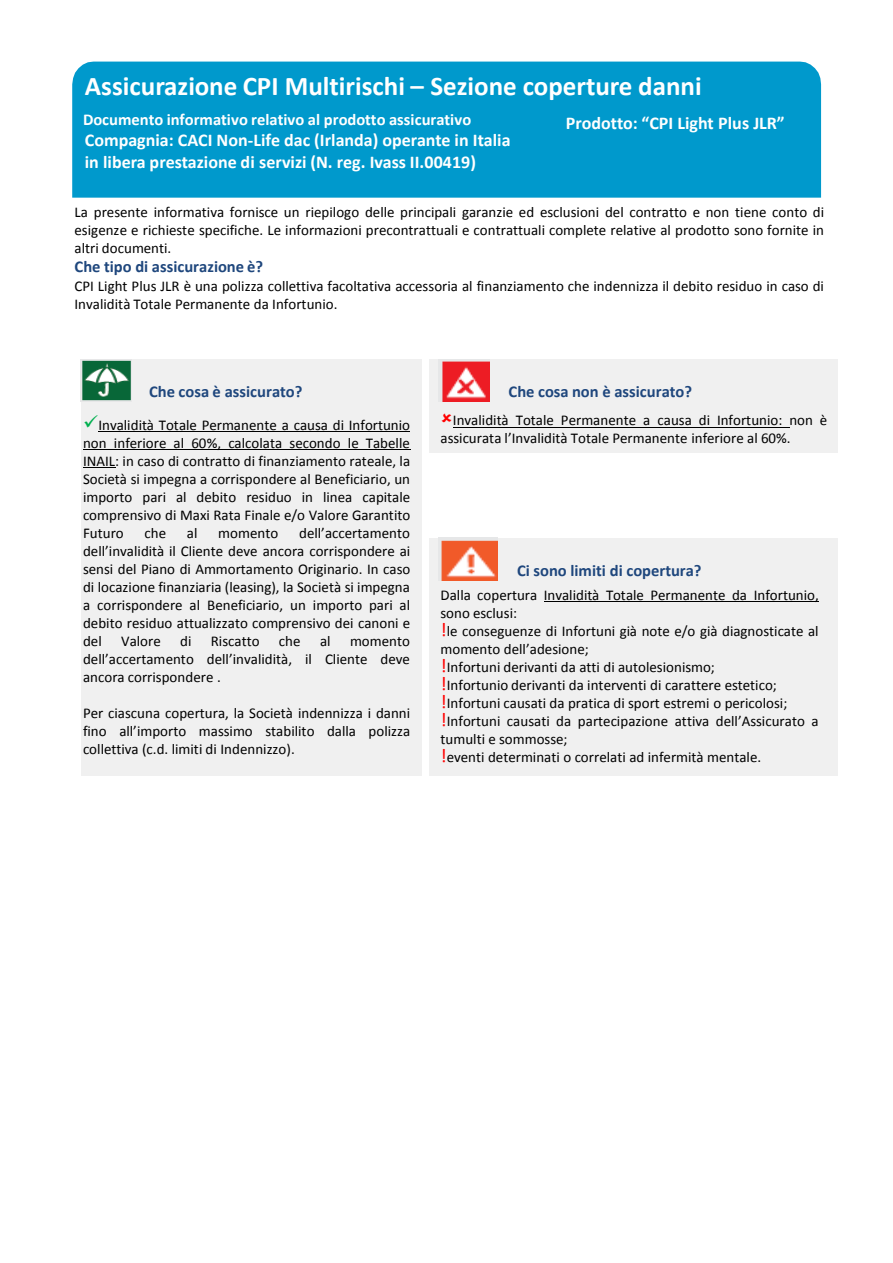
<style>
.page{position:relative;width:893px;height:1263px;background:#fff}
.page>*{position:absolute;margin:0;border:0;box-sizing:border-box;transform-origin:0 0}
.t1{font:700 27px "Calibri";color:#fff}
.t2{font:700 18px/21.6px "Calibri";color:#fff}
.t3{font:700 16.5px "Calibri";letter-spacing:.005em;color:#1f477d}
.t4{font:700 16.5px "Calibri";color:#fff}
.t5{font:15px/18px "Calibri";color:#000}
.s1{color:#00b04f}
.s2{font-size:19.5px;color:#f00}
</style>
<div class="page">
<div style="left:429px;top:538px;width:409px;height:93px;background:#f0f0f0"></div>
<div style="left:429px;top:359px;width:409px;height:94px;background:#f0f0f0"></div>
<img style="left:442px;top:361px;width:47px;height:41px">
<div style="left:81px;top:359px;width:340px;height:272px;background:#f0f0f0"></div>
<hr style="left:453px;top:427px;width:336px;height:1px;background:#000">
<img style="left:441px;top:540px;width:57px;height:40px">
<hr style="left:544px;top:601px;width:274px;height:1px;background:#000">
<div style="left:72px;top:62px;width:749px;height:136px;background:#09c"></div>
<hr style="left:98px;top:431px;width:312px;height:1px;background:#000">
<hr style="left:83px;top:449px;width:327px;height:1px;background:#000">
<hr style="left:83px;top:467px;width:32px;height:1px;background:#000">
<img style="left:82px;top:360px;width:49px;height:41px">
<div style="left:429px;top:631px;width:409px;height:145px;background:#f0f0f0"></div>
<div style="left:81px;top:631px;width:340px;height:145px;background:#f0f0f0"></div>
<h1 class="t1" style="left:85px;top:70px;width:618px">Assicurazione CPI Multirischi – Sezione coperture danni</h1>
<p class="t4" style="left:83px;top:109px;width:390px">Documento informativo relativo al prodotto assicurativo</p>
<p class="t2" style="left:566px;top:112px;width:220px">Prodotto: “CPI Light Plus JLR”</p>
<p class="t2" style="left:85px;top:129px;width:427px">Compagnia: CACI Non-Life dac (Irlanda) operante in Italia in libera prestazione di servizi (N. reg. Ivass II.00419)</p>
<p class="t5" style="left:75px;top:203px;width:751px;text-align:justify">La presente informativa fornisce un riepilogo delle principali garanzie ed esclusioni del contratto e non tiene conto di esigenze e richieste specifiche. Le informazioni precontrattuali e contrattuali complete relative al prodotto sono fornite in altri documenti.</p>
<p class="t3" style="left:75px;top:257px;width:190px">Che tipo di assicurazione è?</p>
<p class="t5" style="left:75px;top:277px;width:751px">CPI Light Plus JLR è una polizza collettiva facoltativa accessoria al finanziamento che indennizza il debito residuo in caso di<br>Invalidità Totale Permanente da Infortunio.</p>
<p class="t3" style="left:149px;top:381px;width:155px">Che cosa è assicurato?</p>
<p class="t5" style="left:83px;top:416px;width:329px;text-align:justify"><span class="s1">✓</span>Invalidità Totale Permanente a causa di Infortunio non inferiore al 60%, calcolata secondo le Tabelle INAIL: in caso di contratto di finanziamento rateale, la Società si impegna a corrispondere al Beneficiario, un importo pari al debito residuo in linea capitale comprensivo di Maxi Rata Finale e/o Valore Garantito Futuro</p>
<p class="t5" style="left:83px;top:524px;width:329px;text-align:justify;text-indent:216px">dell’accertamento dell’invalidità il Cliente deve ancora corrispondere ai sensi del Piano di Ammortamento Originario. In caso di locazione finanziaria (leasing), la Società si impegna a corrispondere al Beneficiario, un importo pari al</p>
<p class="t5" style="left:145px;top:524px;width:23px">che</p>
<p class="t5" style="left:187px;top:524px;width:12px">al</p>
<p class="t5" style="left:218px;top:524px;width:62px">momento</p>
<p class="t5" style="left:83px;top:614px;width:329px">debito residuo attualizzato comprensivo dei canoni e del</p>
<p class="t5" style="left:121px;top:632px;width:41px">Valore</p>
<p class="t5" style="left:180px;top:632px;width:13px">di</p>
<p class="t5" style="left:211px;top:632px;width:50px">Riscatto</p>
<p class="t5" style="left:279px;top:632px;width:23px">che</p>
<p class="t5" style="left:320px;top:632px;width:12px">al</p>
<p class="t5" style="left:83px;top:632px;width:328px;text-align:justify;text-indent:267px">momento dell’accertamento dell’invalidità, il Cliente deve ancora corrispondere .</p>
<p class="t5" style="left:83px;top:704px;width:329px;text-align:justify">Per ciascuna copertura, la Società indennizza i danni fino all’importo massimo stabilito dalla polizza collettiva (c.d. limiti di Indennizzo).</p>
<p class="t3" style="left:508px;top:381px;width:185px">Che cosa non è assicurato?</p>
<p class="t5" style="left:440px;top:411px;width:388px;text-indent:12px">Invalidità Totale Permanente a causa di Infortunio: non è assicurata l’Invalidità Totale Permanente inferiore al 60%.</p>
<p class="t3" style="left:517px;top:560px;width:186px">Ci sono limiti di copertura?</p>
<p class="t5" style="left:440px;top:586px;width:380px">Dalla copertura Invalidità Totale Permanente da Infortunio, sono esclusi:</p>
<p class="t5" style="left:440px;top:622px;width:379px"><span class="s2">!</span>le conseguenze di Infortuni già note e/o già diagnosticate al momento dell’adesione;<br><span class="s2">!</span>Infortuni derivanti da atti di autolesionismo;<br><span class="s2">!</span>Infortunio derivanti da interventi di carattere estetico; <span class="s2">!</span>Infortuni causati da pratica di sport estremi o pericolosi; <span class="s2">!</span>Infortuni causati da partecipazione attiva dell’Assicurato a tumulti e sommosse;<br><span class="s2">!</span>eventi determinati o correlati ad infermità mentale.</p>
</div>
